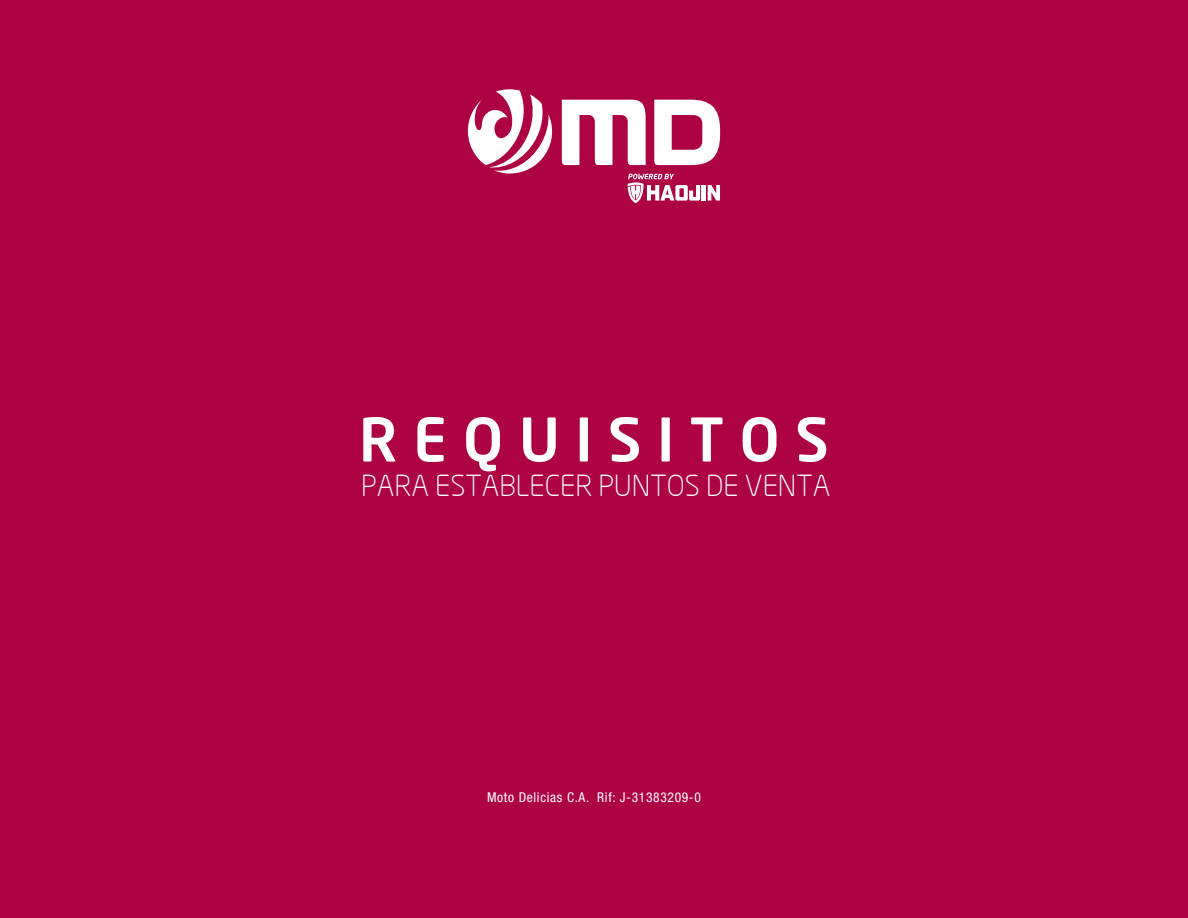
<style>
.page{position:relative;width:1188px;height:918px;background:#ae0342}
.page>*{position:absolute;margin:0;border:0;box-sizing:border-box;transform-origin:0 0}
.t1{font:500 59.25px "Neo Sans";letter-spacing:.26em;color:#fff}
.t2{font:300 28.5px "Neo Sans";color:#fff}
.t3{font:condensed 13.5px "Helvetica Neue";letter-spacing:.05em;color:#fff}
</style>
<div class="page">
<svg style="left:562px;top:100px;width:84px;height:65px"></svg>
<svg style="left:468px;top:89px;width:84px;height:85px"></svg>
<svg style="left:654px;top:100px;width:66px;height:65px"></svg>
<hr style="left:702px;top:185px;width:4px;height:16px;background:#fff">
<svg style="left:708px;top:185px;width:12px;height:16px"></svg>
<svg style="left:628px;top:174px;width:72px;height:29px"></svg>
<p class="t1" style="left:359px;top:403px;width:472px">REQUISITOS</p>
<p class="t2" style="left:361px;top:468px;width:471px">PARA ESTABLECER PUNTOS DE VENTA</p>
<p class="t3" style="left:487px;top:789px;width:215px">Moto Delicias C.A. Rif: J-31383209-0</p>
</div>
